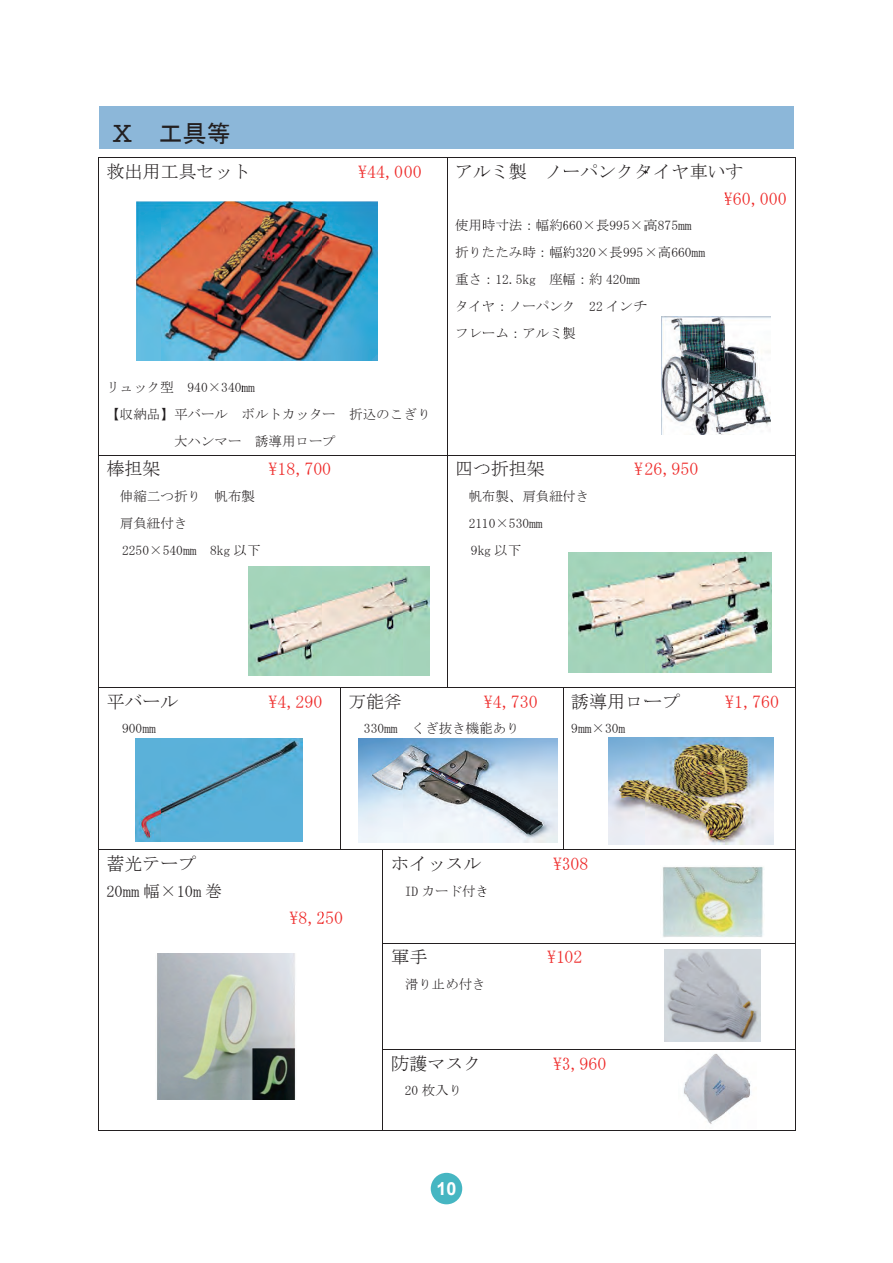
<style>
.page{position:relative;width:893px;height:1263px;background:#fff}
.page>*{position:absolute;margin:0;border:0;box-sizing:border-box;transform-origin:0 0}
.t1{font:24px "MS Gothic";color:#231f20}
.t2{font:18px "MS Mincho";color:#ee2928}
.t3{font:18px "MS Mincho";color:#231f20}
.t4{font:700 18px "Arial";color:#fff}
.t5{font:16.5px "MS Mincho";color:#231f20}
.t6{font:13.5px/27px "MS Mincho";color:#231f20}
</style>
<div class="page">
<hr style="left:98px;top:157px;width:63px;height:1px;background:#231f20">
<hr style="left:98px;top:158px;width:1px;height:297px;background:#231f20">
<hr style="left:98px;top:455px;width:63px;height:1px;background:#231f20">
<hr style="left:98px;top:455px;width:1px;height:232px;background:#231f20">
<hr style="left:98px;top:687px;width:63px;height:1px;background:#231f20">
<hr style="left:98px;top:687px;width:1px;height:162px;background:#231f20">
<hr style="left:98px;top:849px;width:63px;height:1px;background:#231f20">
<hr style="left:98px;top:850px;width:1px;height:281px;background:#231f20">
<hr style="left:98px;top:1130px;width:63px;height:1px;background:#231f20">
<img style="left:136px;top:202px;width:241px;height:159px">
<img style="left:156px;top:953px;width:140px;height:146px">
<img style="left:135px;top:739px;width:168px;height:102px">
<div style="left:100px;top:106px;width:61px;height:42px;background:#8cb7d9"></div>
<hr style="left:161px;top:157px;width:81px;height:1px;background:#231f20">
<hr style="left:161px;top:455px;width:81px;height:1px;background:#231f20">
<hr style="left:161px;top:687px;width:81px;height:1px;background:#231f20">
<hr style="left:161px;top:849px;width:81px;height:1px;background:#231f20">
<hr style="left:161px;top:1130px;width:81px;height:1px;background:#231f20">
<div style="left:161px;top:106px;width:81px;height:42px;background:#8cb7d9"></div>
<hr style="left:242px;top:157px;width:81px;height:1px;background:#231f20">
<hr style="left:242px;top:455px;width:81px;height:1px;background:#231f20">
<hr style="left:242px;top:687px;width:81px;height:1px;background:#231f20">
<hr style="left:242px;top:849px;width:81px;height:1px;background:#231f20">
<hr style="left:242px;top:1130px;width:81px;height:1px;background:#231f20">
<div style="left:242px;top:106px;width:81px;height:42px;background:#8cb7d9"></div>
<img style="left:249px;top:567px;width:181px;height:108px">
<hr style="left:323px;top:157px;width:80px;height:1px;background:#231f20">
<hr style="left:323px;top:455px;width:80px;height:1px;background:#231f20">
<hr style="left:323px;top:687px;width:80px;height:1px;background:#231f20">
<hr style="left:340px;top:687px;width:1px;height:162px;background:#231f20">
<hr style="left:323px;top:849px;width:80px;height:1px;background:#231f20">
<hr style="left:382px;top:850px;width:1px;height:93px;background:#231f20">
<svg style="left:383px;top:943px;width:20px;height:1px"></svg>
<hr style="left:382px;top:943px;width:1px;height:106px;background:#231f20">
<svg style="left:383px;top:1049px;width:20px;height:1px"></svg>
<hr style="left:323px;top:1130px;width:59px;height:1px;background:#231f20">
<hr style="left:382px;top:1049px;width:1px;height:82px;background:#231f20">
<svg style="left:383px;top:1130px;width:20px;height:1px"></svg>
<img style="left:359px;top:739px;width:199px;height:103px">
<div style="left:323px;top:106px;width:80px;height:42px;background:#8cb7d9"></div>
<hr style="left:403px;top:157px;width:81px;height:1px;background:#231f20">
<hr style="left:447px;top:158px;width:1px;height:297px;background:#231f20">
<hr style="left:403px;top:455px;width:81px;height:1px;background:#231f20">
<hr style="left:447px;top:455px;width:1px;height:232px;background:#231f20">
<hr style="left:403px;top:687px;width:81px;height:1px;background:#231f20">
<hr style="left:403px;top:849px;width:81px;height:1px;background:#231f20">
<hr style="left:403px;top:943px;width:81px;height:1px;background:#231f20">
<hr style="left:403px;top:1049px;width:81px;height:1px;background:#231f20">
<hr style="left:403px;top:1130px;width:81px;height:1px;background:#231f20">
<div style="left:403px;top:106px;width:81px;height:42px;background:#8cb7d9"></div>
<hr style="left:484px;top:157px;width:81px;height:1px;background:#231f20">
<hr style="left:484px;top:455px;width:81px;height:1px;background:#231f20">
<hr style="left:484px;top:687px;width:79px;height:1px;background:#231f20">
<hr style="left:563px;top:687px;width:1px;height:162px;background:#231f20">
<hr style="left:484px;top:849px;width:79px;height:1px;background:#231f20">
<hr style="left:484px;top:943px;width:81px;height:1px;background:#231f20">
<hr style="left:484px;top:1049px;width:81px;height:1px;background:#231f20">
<hr style="left:484px;top:1130px;width:81px;height:1px;background:#231f20">
<div style="left:484px;top:106px;width:81px;height:42px;background:#8cb7d9"></div>
<hr style="left:565px;top:157px;width:80px;height:1px;background:#231f20">
<hr style="left:565px;top:455px;width:80px;height:1px;background:#231f20">
<hr style="left:565px;top:687px;width:80px;height:1px;background:#231f20">
<hr style="left:565px;top:849px;width:80px;height:1px;background:#231f20">
<hr style="left:565px;top:943px;width:80px;height:1px;background:#231f20">
<hr style="left:565px;top:1049px;width:80px;height:1px;background:#231f20">
<hr style="left:565px;top:1130px;width:80px;height:1px;background:#231f20">
<img style="left:609px;top:738px;width:164px;height:106px">
<div style="left:565px;top:106px;width:80px;height:42px;background:#8cb7d9"></div>
<img style="left:568px;top:553px;width:203px;height:119px">
<hr style="left:645px;top:157px;width:81px;height:1px;background:#231f20">
<hr style="left:645px;top:455px;width:81px;height:1px;background:#231f20">
<hr style="left:645px;top:687px;width:81px;height:1px;background:#231f20">
<hr style="left:645px;top:849px;width:81px;height:1px;background:#231f20">
<hr style="left:645px;top:943px;width:81px;height:1px;background:#231f20">
<hr style="left:645px;top:1049px;width:81px;height:1px;background:#231f20">
<hr style="left:645px;top:1130px;width:81px;height:1px;background:#231f20">
<img style="left:683px;top:1053px;width:68px;height:71px">
<img style="left:662px;top:866px;width:102px;height:71px">
<img style="left:661px;top:316px;width:109px;height:118px">
<div style="left:645px;top:106px;width:81px;height:42px;background:#8cb7d9"></div>
<hr style="left:726px;top:157px;width:69px;height:1px;background:#231f20">
<hr style="left:795px;top:157px;width:1px;height:298px;background:#231f20">
<hr style="left:726px;top:455px;width:69px;height:1px;background:#231f20">
<hr style="left:795px;top:455px;width:1px;height:232px;background:#231f20">
<hr style="left:726px;top:687px;width:69px;height:1px;background:#231f20">
<hr style="left:795px;top:687px;width:1px;height:162px;background:#231f20">
<hr style="left:726px;top:849px;width:69px;height:1px;background:#231f20">
<hr style="left:795px;top:850px;width:1px;height:93px;background:#231f20">
<hr style="left:726px;top:943px;width:69px;height:1px;background:#231f20">
<hr style="left:795px;top:943px;width:1px;height:106px;background:#231f20">
<hr style="left:726px;top:1049px;width:69px;height:1px;background:#231f20">
<hr style="left:726px;top:1130px;width:69px;height:1px;background:#231f20">
<hr style="left:795px;top:1049px;width:1px;height:82px;background:#231f20">
<div style="left:726px;top:106px;width:67px;height:42px;background:#8cb7d9"></div>
<img style="left:664px;top:949px;width:96px;height:92px">
<div style="left:431px;top:1173px;width:31px;height:31px;background:#46b6c2;border-radius:50%"></div>
<h1 class="t1" style="left:111px;top:122px;width:26px">Ⅹ</h1>
<h1 class="t1" style="left:159px;top:122px;width:73px">工具等</h1>
<h2 class="t3" style="left:106px;top:162px;width:146px">救出用工具セット</h2>
<h2 class="t2" style="left:358px;top:162px;width:65px">\44,000</h2>
<p class="t6" style="left:106px;top:374px;width:150px">リュック型 940×340mm【収納品】平バール</p>
<h2 class="t3" style="left:106px;top:460px;width:55px">棒担架</h2>
<p class="t6" style="left:120px;top:482px;width:142px">伸縮二つ折り 帆布製肩負紐付き<br>2250×540mm 8kg 以下</p>
<p class="t6" style="left:255px;top:401px;width:177px;text-indent:-13px">ボルトカッター 折込のこぎり誘導用ロープ</p>
<h2 class="t2" style="left:269px;top:460px;width:64px">\18,700</h2>
<p class="t6" style="left:174px;top:428px;width:69px">大ハンマー</p>
<h2 class="t3" style="left:455px;top:162px;width:289px">アルミ製 ノーパンクタイヤ車いす</h2>
<p class="t6" style="left:455px;top:212px;width:251px">使用時寸法：幅約660×長995×高875mm折りたたみ時：幅約320×長995×高660mm重さ：12.5kg 座幅：約 420mm<br>タイヤ：ノーパンク 22 インチ<br>フレーム：アルミ製</p>
<h2 class="t2" style="left:724px;top:189px;width:64px">\60,000</h2>
<h2 class="t3" style="left:455px;top:460px;width:91px">四つ折担架</h2>
<p class="t6" style="left:469px;top:482px;width:122px">帆布製、肩負紐付き<br>2110×530mm<br>9kg 以下</p>
<h2 class="t2" style="left:634px;top:460px;width:66px">\26,950</h2>
<h2 class="t3" style="left:106px;top:692px;width:74px">平バール</h2>
<p class="t6" style="left:122px;top:714px;width:35px">900mm</p>
<h2 class="t2" style="left:269px;top:692px;width:55px">\4,290</h2>
<h2 class="t3" style="left:348px;top:692px;width:55px">万能斧</h2>
<p class="t6" style="left:364px;top:714px;width:35px">330mm</p>
<h2 class="t2" style="left:484px;top:692px;width:55px">\4,730</h2>
<p class="t6" style="left:412px;top:714px;width:109px">くぎ抜き機能あり</p>
<h2 class="t3" style="left:571px;top:692px;width:111px">誘導用ロープ</h2>
<p class="t6" style="left:571px;top:714px;width:55px">9mm×30m</p>
<h2 class="t2" style="left:725px;top:692px;width:55px">\1,760</h2>
<h2 class="t3" style="left:106px;top:855px;width:92px">蓄光テープ</h2>
<p class="t5" style="left:106px;top:882px;width:117px">20mm 幅×10m 巻</p>
<h2 class="t2" style="left:289px;top:909px;width:55px">\8,250</h2>
<h2 class="t3" style="left:391px;top:855px;width:91px">ホイッスル</h2>
<p class="t6" style="left:405px;top:877px;width:86px">ID カード付き</p>
<h2 class="t3" style="left:391px;top:948px;width:37px">軍手</h2>
<p class="t6" style="left:405px;top:970px;width:82px">滑り止め付き</p>
<h2 class="t3" style="left:391px;top:1054px;width:91px">防護マスク</h2>
<p class="t6" style="left:405px;top:1076px;width:59px">20 枚入り</p>
<h2 class="t4" style="left:436px;top:1177px;width:22px">10</h2>
<h2 class="t2" style="left:553px;top:855px;width:37px">\308</h2>
<h2 class="t2" style="left:547px;top:948px;width:37px">\102</h2>
<h2 class="t2" style="left:553px;top:1054px;width:55px">\3,960</h2>
</div>
